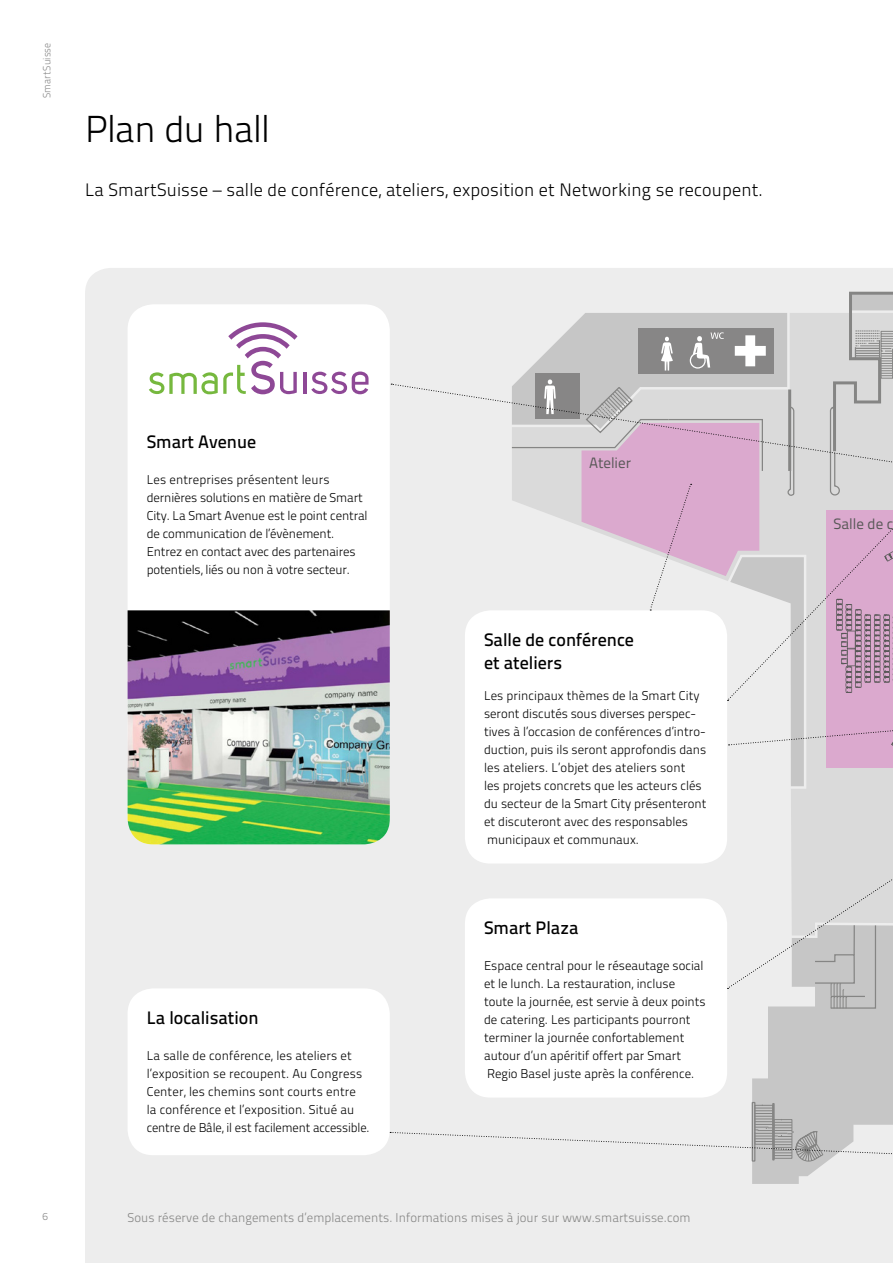
<style>
.page{position:relative;width:893px;height:1263px;background:#fff}
.page>*{position:absolute;margin:0;border:0;box-sizing:border-box;transform-origin:0 0}
.t1{font:37.5px "Titillium Text 25 L 250 wt";letter-spacing:-.02em;color:#000}
.t2{font:18px "Titillium Text 25 L 250 wt";letter-spacing:.01em;color:#000}
.t3{font:18px/22.5px "Titillium Text 25 L 600 wt";color:#000}
.t4{font:15px "Titillium Text 25 L 400 wt";color:#575756}
.t5{font:12.75px/18px "Titillium Text 25 L 250 wt";color:#000}
.t6{font:12.75px "Titillium Text 25 L 250 wt";letter-spacing:.005em;color:#858584}
.t7{font:10.5px "Titillium Text 25 L 250 wt";letter-spacing:.015em;color:#878787;scale:.94 1}
.t8{font:10.5px "Titillium Text 25 L 250 wt";letter-spacing:.015em;color:#878787}
</style>
<div class="page">
<div style="left:85px;top:268px;width:808px;height:995px;background:#ededed"></div>
<svg style="left:752px;top:1009px;width:141px;height:175px;background:#ccc"></svg>
<div style="left:772px;top:1103px;width:3px;height:57px;border:1px solid #858584"></div>
<div style="left:752px;top:1102px;width:3px;height:59px;border:1px solid #858584"></div>
<svg style="left:128px;top:304px;width:262px;height:306px"></svg>
<div style="left:128px;top:988px;width:262px;height:167px;background:#fff;border-radius:26px"></div>
<div style="left:465px;top:898px;width:262px;height:199px;background:#fff;border-radius:26px"></div>
<div style="left:465px;top:610px;width:262px;height:253px;background:#fff;border-radius:26px"></div>
<div style="left:393px;top:384px;width:118px;height:110px;background:#ededed"></div>
<svg style="left:511px;top:290px;width:382px;height:719px"></svg>
<svg style="left:390px;top:1105px;width:503px;height:57px;background:#e0e0e0"></svg>
<svg style="left:149px;top:322px;width:149px;height:72px"></svg>
<hr style="left:303px;top:372px;width:3px;height:22px;background:#8e4896">
<svg style="left:311px;top:371px;width:58px;height:23px"></svg>
<img style="left:128px;top:610px;width:262px;height:234px">
<p class="t7" style="left:39px;top:98px;width:61px;rotate:-90deg">SmartSuisse</p>
<h1 class="t1" style="left:85px;top:102px;width:186px">Plan du hall</h1>
<h2 class="t2" style="left:85px;top:177px;width:679px">La SmartSuisse – salle de conférence, ateliers, exposition et Networking se recoupent.</h2>
<p class="t8" style="left:43px;top:1209px;width:7px">6</p>
<h2 class="t3" style="left:147px;top:430px;width:111px">Smart Avenue</h2>
<p class="t5" style="left:147px;top:470px;width:222px">Les entreprises présentent leurs dernières solutions en matière de Smart City. La Smart Avenue est le point central de communication de l’évènement.<br>Entrez en contact avec des partenaires potentiels, liés ou non à votre secteur.</p>
<h2 class="t3" style="left:147px;top:1006px;width:113px">La localisation</h2>
<p class="t5" style="left:147px;top:1046px;width:224px">La salle de conférence, les ateliers et l’exposition se recoupent. Au Congress Center, les chemins sont courts entre<br>la conférence et l’exposition. Situé au centre de Bâle, il est facilement accessible.</p>
<p class="t4" style="left:589px;top:452px;width:44px">Atelier</p>
<h2 class="t3" style="left:484px;top:628px;width:151px">Salle de conférence et ateliers</h2>
<p class="t5" style="left:484px;top:686px;width:224px">Les principaux thèmes de la Smart City seront discutés sous diverses perspec&shy;tives à l’occasion de conférences d’intro&shy;duction, puis ils seront approfondis dans les ateliers. L’objet des ateliers sont<br>les projets concrets que les acteurs clés du secteur de la Smart City présenteront et discuteront avec des responsables municipaux et communaux.</p>
<h2 class="t3" style="left:484px;top:916px;width:96px">Smart Plaza</h2>
<p class="t5" style="left:484px;top:956px;width:223px">Espace central pour le réseautage social et le lunch. La restauration, incluse toute la journée, est servie à deux points de catering. Les participants pourront terminer la journée confortablement autour d’un apéritif offert par Smart Regio Basel juste après la conférence.</p>
<p class="t6" style="left:128px;top:1209px;width:564px">Sous réserve de changements d’emplacements. Informations mises à jour sur www.smartsuisse.com</p>
<p class="t4" style="left:833px;top:512px;width:61px">Salle de c</p>
</div>
